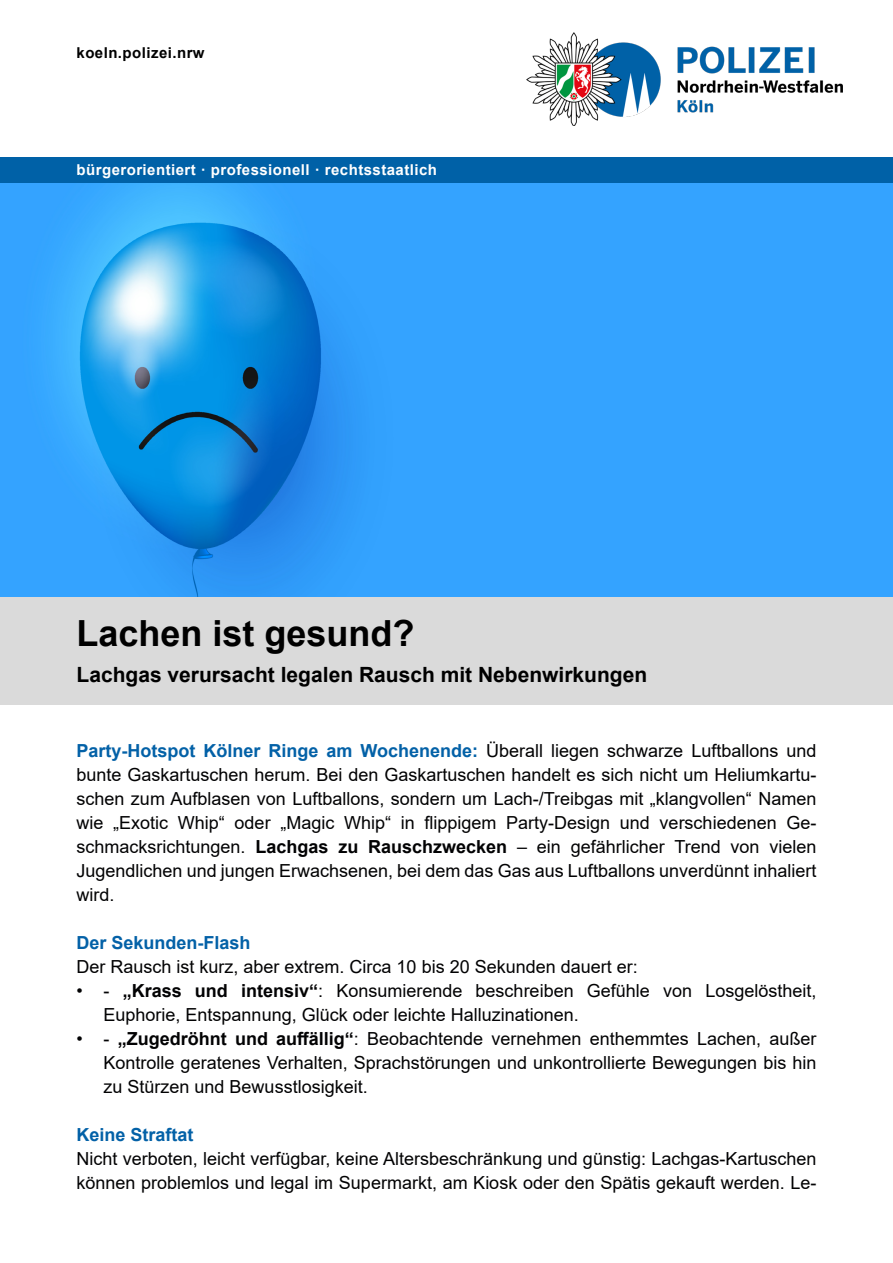
<style>
.page{position:relative;width:893px;height:1263px;background:#fff}
.page>*{position:absolute;margin:0;border:0;box-sizing:border-box;transform-origin:0 0}
.t1{font:700 36px "Arial";color:#000}
.t2{font:700 21px "Arial";color:#000}
.t3{font:18px/24px "Arial";color:#020203;text-align:justify}
.t4{font:700 18px "Arial";color:#0361a7}
.t5{font:700 15px "Arial";letter-spacing:.03em;color:#fff}
.t6{font:700 15px "Arial";letter-spacing:.03em;color:#000}
.s1{font-weight:700;color:#0361a7}
.s2{font-weight:700}
</style>
<div class="page">
<img style="left:0;top:183px;width:893px;height:414px">
<div style="left:0;top:597px;width:893px;height:108px;background:#dadada"></div>
<div style="left:0;top:157px;width:893px;height:26px;background:#0061a7"></div>
<img style="left:527px;top:33px;width:315px;height:93px">
<p class="t6" style="left:77px;top:42px;width:130px">koeln.polizei.nrw</p>
<p class="t5" style="left:77px;top:159px;width:362px">bürgerorientiert · professionell · rechtsstaatlich</p>
<h1 class="t1" style="left:77px;top:608px;width:340px">Lachen ist gesund?</h1>
<p class="t2" style="left:77px;top:660px;width:572px">Lachgas verursacht legalen Rausch mit Nebenwirkungen</p>
<p class="t3" style="left:77px;top:738px;width:741px"><span class="s1">Party-Hotspot Kölner Ringe am Wochenende:</span> Überall liegen schwarze Luftballons und bunte Gaskartuschen herum. Bei den Gaskartuschen handelt es sich nicht um Heliumkartu&shy;schen zum Aufblasen von Luftballons, sondern um Lach-/Treibgas mit „klangvollen“ Namen wie „Exotic Whip“ oder „Magic Whip“ in flippigem Party-Design und verschiedenen Ge&shy;schmacksrichtungen. <span class="s2">Lachgas zu Rauschzwecken</span> – ein gefährlicher Trend von vielen Jugendlichen und jungen Erwachsenen, bei dem das Gas aus Luftballons unverdünnt inhaliert wird.</p>
<p class="t4" style="left:77px;top:930px;width:176px">Der Sekunden-Flash</p>
<p class="t3" style="left:77px;top:954px;width:563px">Der Rausch ist kurz, aber extrem. Circa 10 bis 20 Sekunden dauert er:</p>
<p class="t3" style="left:104px;top:978px;width:714px;text-indent:-27px">• - <span class="s2">„Krass und intensiv“</span>: Konsumierende beschreiben Gefühle von Losgelöstheit,<br>Euphorie, Entspannung, Glück oder leichte Halluzinationen.</p>
<p class="t3" style="left:104px;top:1026px;width:714px;text-indent:-27px">• - <span class="s2">„Zugedröhnt und auffällig“</span>: Beobachtende vernehmen enthemmtes Lachen, außer Kontrolle geratenes Verhalten, Sprachstörungen und unkontrollierte Bewegungen bis hin zu Stürzen und Bewusstlosigkeit.</p>
<p class="t4" style="left:77px;top:1122px;width:119px">Keine Straftat</p>
<p class="t3" style="left:77px;top:1146px;width:741px">Nicht verboten, leicht verfügbar, keine Altersbeschränkung und günstig: Lachgas-Kartuschen können problemlos und legal im Supermarkt, am Kiosk oder den Spätis gekauft werden. Le-</p>
</div>
